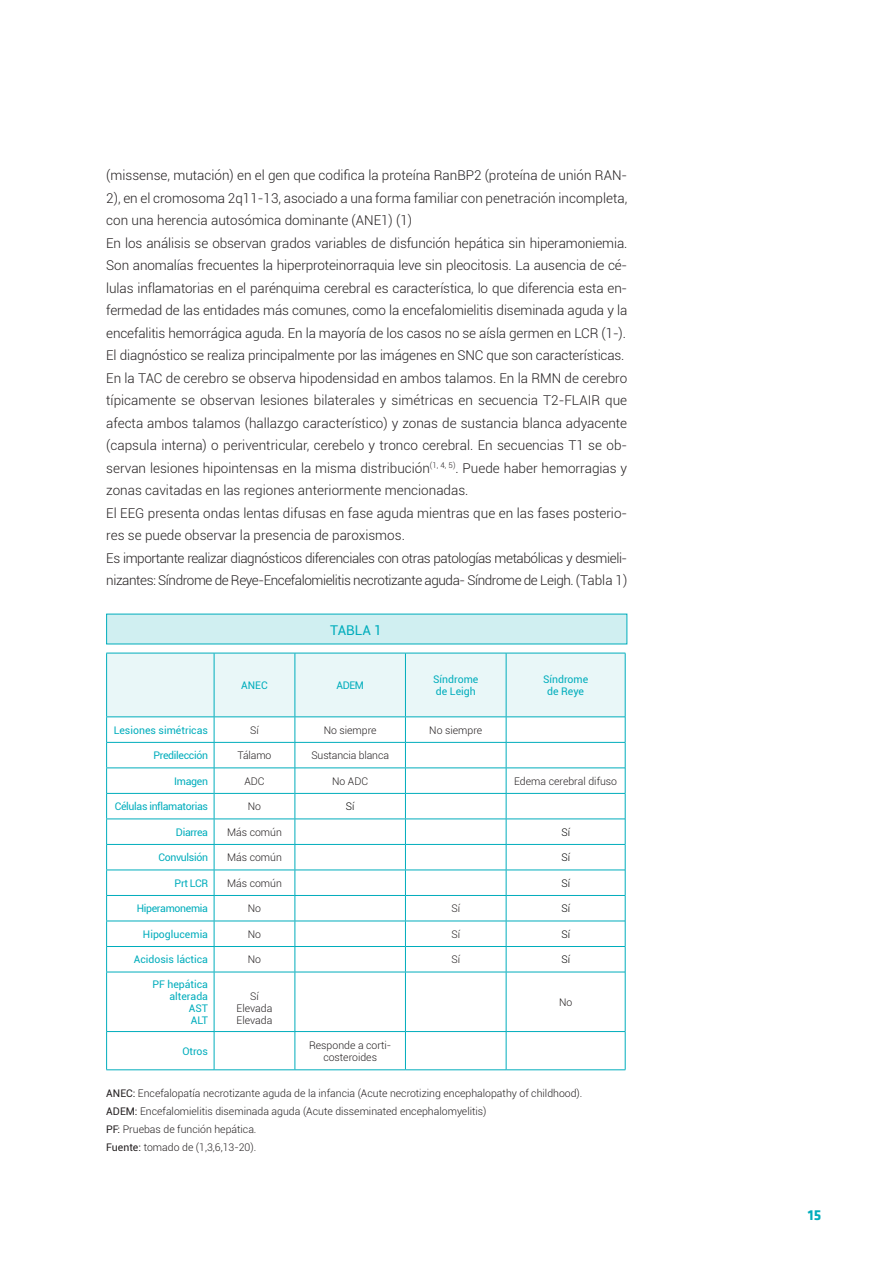
<style>
.page{position:relative;width:893px;height:1263px;background:#fff}
.page>*{position:absolute;margin:0;border:0;box-sizing:border-box;transform-origin:0 0}
.t1{font:700 15px "Klavika";color:#00adbc}
.texto{font:300 13.5px/22.5px "Roboto";letter-spacing:-.01em;color:#231f20;text-align:justify}
.texto-2{font:300 13.5px/22.5px "Roboto";letter-spacing:-.03em;color:#231f20}
.t2{font:13.5px "Roboto";color:#00adbc}
.t3{font:300 10.5px/12px "Roboto";color:#231f20}
.t4{font:10.5px/12px "Roboto";color:#00adbc;text-align:right}
.t5{font:10.5px "Roboto";letter-spacing:-.03em;color:#00adbc}
.t6{font:300 10.5px "Roboto";color:#000}
.s1{font-weight:400}
</style>
<div class="page">
<hr style="left:405px;top:972px;width:1px;height:59px;background:#00adbc">
<hr style="left:506px;top:972px;width:1px;height:59px;background:#00adbc">
<hr style="left:625px;top:972px;width:1px;height:59px;background:#00adbc">
<hr style="left:405px;top:1032px;width:1px;height:37px;background:#00adbc">
<hr style="left:506px;top:1032px;width:1px;height:37px;background:#00adbc">
<hr style="left:625px;top:1031px;width:1px;height:38px;background:#00adbc">
<hr style="left:106px;top:972px;width:108px;height:1px;background:#00adbc">
<hr style="left:106px;top:972px;width:1px;height:59px;background:#00adbc">
<hr style="left:295px;top:972px;width:110px;height:1px;background:#00adbc">
<hr style="left:405px;top:972px;width:101px;height:1px;background:#00adbc">
<hr style="left:506px;top:972px;width:119px;height:1px;background:#00adbc">
<hr style="left:106px;top:1031px;width:108px;height:1px;background:#00adbc">
<hr style="left:106px;top:1032px;width:1px;height:37px;background:#00adbc">
<hr style="left:295px;top:1031px;width:110px;height:1px;background:#00adbc">
<hr style="left:405px;top:1031px;width:101px;height:1px;background:#00adbc">
<hr style="left:506px;top:1031px;width:119px;height:1px;background:#00adbc">
<hr style="left:106px;top:1069px;width:108px;height:1px;background:#00adbc">
<hr style="left:295px;top:1069px;width:110px;height:1px;background:#00adbc">
<hr style="left:405px;top:1069px;width:101px;height:1px;background:#00adbc">
<hr style="left:506px;top:1069px;width:119px;height:1px;background:#00adbc">
<hr style="left:214px;top:972px;width:1px;height:59px;background:#00adbc">
<hr style="left:295px;top:972px;width:1px;height:59px;background:#00adbc">
<hr style="left:214px;top:1032px;width:1px;height:37px;background:#00adbc">
<hr style="left:295px;top:1032px;width:1px;height:37px;background:#00adbc">
<hr style="left:214px;top:972px;width:81px;height:1px;background:#00adbc">
<hr style="left:214px;top:1031px;width:81px;height:1px;background:#00adbc">
<hr style="left:214px;top:1069px;width:81px;height:1px;background:#00adbc">
<svg style="left:106px;top:653px;width:520px;height:319px"></svg>
<hr style="left:214px;top:742px;width:81px;height:1px;background:#00adbc">
<hr style="left:214px;top:653px;width:81px;height:1px;background:#00adbc">
<hr style="left:214px;top:716px;width:81px;height:1px;background:#00adbc">
<hr style="left:214px;top:653px;width:1px;height:63px;background:#00adbc">
<hr style="left:295px;top:653px;width:1px;height:63px;background:#00adbc">
<div style="left:106px;top:614px;width:521px;height:30px;background:#d0eff1"></div>
<p class="texto" style="left:106px;top:164px;width:522px">(missense, mutación) en el gen que codifica la proteína RanBP2 (proteína de unión RAN-2), en el cromosoma 2q11-13, asociado a una forma familiar con penetración incompleta, con una herencia autosómica dominante (ANE1) (1)</p>
<p class="texto" style="left:106px;top:231px;width:523px">En los análisis se observan grados variables de disfunción hepática sin hiperamoniemia.<br>Son anomalías frecuentes la hiperproteinorraquia leve sin pleocitosis. La ausencia de cé&shy;lulas inflamatorias en el parénquima cerebral es característica, lo que diferencia esta en&shy;fermedad de las entidades más comunes, como la encefalomielitis diseminada aguda y la encefalitis hemorrágica aguda. En la mayoría de los casos no se aísla germen en LCR (1-).</p>
<p class="texto" style="left:106px;top:344px;width:520px">El diagnóstico se realiza principalmente por las imágenes en SNC que son características.</p>
<p class="texto" style="left:106px;top:366px;width:522px">En la TAC de cerebro se observa hipodensidad en ambos talamos. En la RMN de cerebro típicamente se observan lesiones bilaterales y simétricas en secuencia T2-FLAIR que afecta ambos talamos (hallazgo característico) y zonas de sustancia blanca adyacente (capsula interna) o periventricular, cerebelo y tronco cerebral. En secuencias T1 se ob&shy;servan lesiones hipointensas en la misma distribución<sup>(1,</sup> <sup>4,</sup> <sup>5)</sup>. Puede haber hemorragias y zonas cavitadas en las regiones anteriormente mencionadas.</p>
<p class="texto" style="left:106px;top:501px;width:522px">El EEG presenta ondas lentas difusas en fase aguda mientras que en las fases posterio&shy;res se puede observar la presencia de paroxismos.</p>
<p class="texto-2" style="left:106px;top:546px;width:523px">Es importante realizar diagnósticos diferenciales con otras patologías metabólicas y desmieli&shy;nizantes: Síndrome de Reye-Encefalomielitis necrotizante aguda- Síndrome de Leigh. (Tabla 1)</p>
<p class="t2" style="left:330px;top:620px;width:53px">TABLA 1</p>
<p class="t4" style="left:241px;top:679px;width:28px">ANEC</p>
<p class="t4" style="left:336px;top:679px;width:29px">ADEM</p>
<p class="t4" style="left:433px;top:672px;width:47px">Síndrome</p>
<p class="t4" style="left:436px;top:685px;width:41px">de Leigh</p>
<p class="t4" style="left:543px;top:672px;width:47px">Síndrome</p>
<p class="t4" style="left:547px;top:685px;width:38px">de Reye</p>
<p class="t4" style="left:114px;top:723px;width:96px">Lesiones simétricas</p>
<p class="t3" style="left:250px;top:723px;width:10px">Sí</p>
<p class="t3" style="left:324px;top:723px;width:54px">No siempre</p>
<p class="t3" style="left:429px;top:723px;width:54px">No siempre</p>
<p class="t5" style="left:153px;top:748px;width:56px">Predilección</p>
<p class="t3" style="left:237px;top:749px;width:36px">Tálamo</p>
<p class="t3" style="left:311px;top:749px;width:79px">Sustancia blanca</p>
<p class="t4" style="left:174px;top:774px;width:35px">Imagen</p>
<p class="t3" style="left:244px;top:774px;width:22px">ADC</p>
<p class="t3" style="left:332px;top:774px;width:38px">No ADC</p>
<p class="t3" style="left:514px;top:774px;width:104px">Edema cerebral difuso</p>
<p class="t5" style="left:115px;top:799px;width:95px">Células inflamatorias</p>
<p class="t3" style="left:248px;top:800px;width:15px">No</p>
<p class="t6" style="left:346px;top:799px;width:10px">Sí</p>
<p class="t5" style="left:176px;top:824px;width:34px">Diarrea</p>
<p class="t3" style="left:227px;top:825px;width:56px">Más común</p>
<p class="t6" style="left:561px;top:825px;width:10px">Sí</p>
<p class="t5" style="left:158px;top:850px;width:51px">Convulsión</p>
<p class="t3" style="left:227px;top:851px;width:56px">Más común</p>
<p class="t6" style="left:561px;top:850px;width:10px">Sí</p>
<p class="t4" style="left:175px;top:876px;width:35px">Prt LCR</p>
<p class="t3" style="left:227px;top:876px;width:56px">Más común</p>
<p class="t6" style="left:561px;top:876px;width:10px">Sí</p>
<p class="t5" style="left:137px;top:901px;width:73px">Hiperamonemia</p>
<p class="t3" style="left:248px;top:902px;width:15px">No</p>
<p class="t3" style="left:451px;top:902px;width:10px">Sí</p>
<p class="t6" style="left:561px;top:901px;width:10px">Sí</p>
<p class="t4" style="left:143px;top:927px;width:67px">Hipoglucemia</p>
<p class="t3" style="left:248px;top:927px;width:15px">No</p>
<p class="t3" style="left:451px;top:927px;width:10px">Sí</p>
<p class="t6" style="left:561px;top:927px;width:10px">Sí</p>
<p class="t4" style="left:134px;top:953px;width:76px">Acidosis láctica</p>
<p class="t3" style="left:248px;top:953px;width:15px">No</p>
<p class="t3" style="left:451px;top:953px;width:10px">Sí</p>
<p class="t6" style="left:561px;top:952px;width:10px">Sí</p>
<p class="t4" style="left:152px;top:977px;width:57px">PF hepática alterada</p>
<p class="t4" style="left:189px;top:1001px;width:21px">AST</p>
<p class="t4" style="left:191px;top:1013px;width:19px">ALT</p>
<p class="t3" style="left:250px;top:990px;width:10px">Sí</p>
<p class="t3" style="left:237px;top:1002px;width:37px">Elevada<br>Elevada</p>
<p class="t3" style="left:559px;top:996px;width:15px">No</p>
<p class="t4" style="left:182px;top:1044px;width:27px">Otros</p>
<p class="t3" style="left:309px;top:1038px;width:84px;text-align:center">Responde a corti&shy;costeroides</p>
<p class="t3" style="left:106px;top:1086px;width:478px"><span class="s1">ANEC:</span> Encefalopatía necrotizante aguda de la infancia (Acute necrotizing encephalopathy of childhood).</p>
<p class="t3" style="left:106px;top:1104px;width:382px"><span class="s1">ADEM:</span> Encefalomielitis diseminada aguda (Acute disseminated encephalomyelitis)</p>
<p class="t3" style="left:106px;top:1122px;width:152px"><span class="s1">PF:</span> Pruebas de función hepática.</p>
<p class="t3" style="left:106px;top:1140px;width:151px"><span class="s1">Fuente:</span> tomado de (1,3,6,13-20).</p>
<p class="t1" style="left:808px;top:1207px;width:15px">15</p>
</div>
